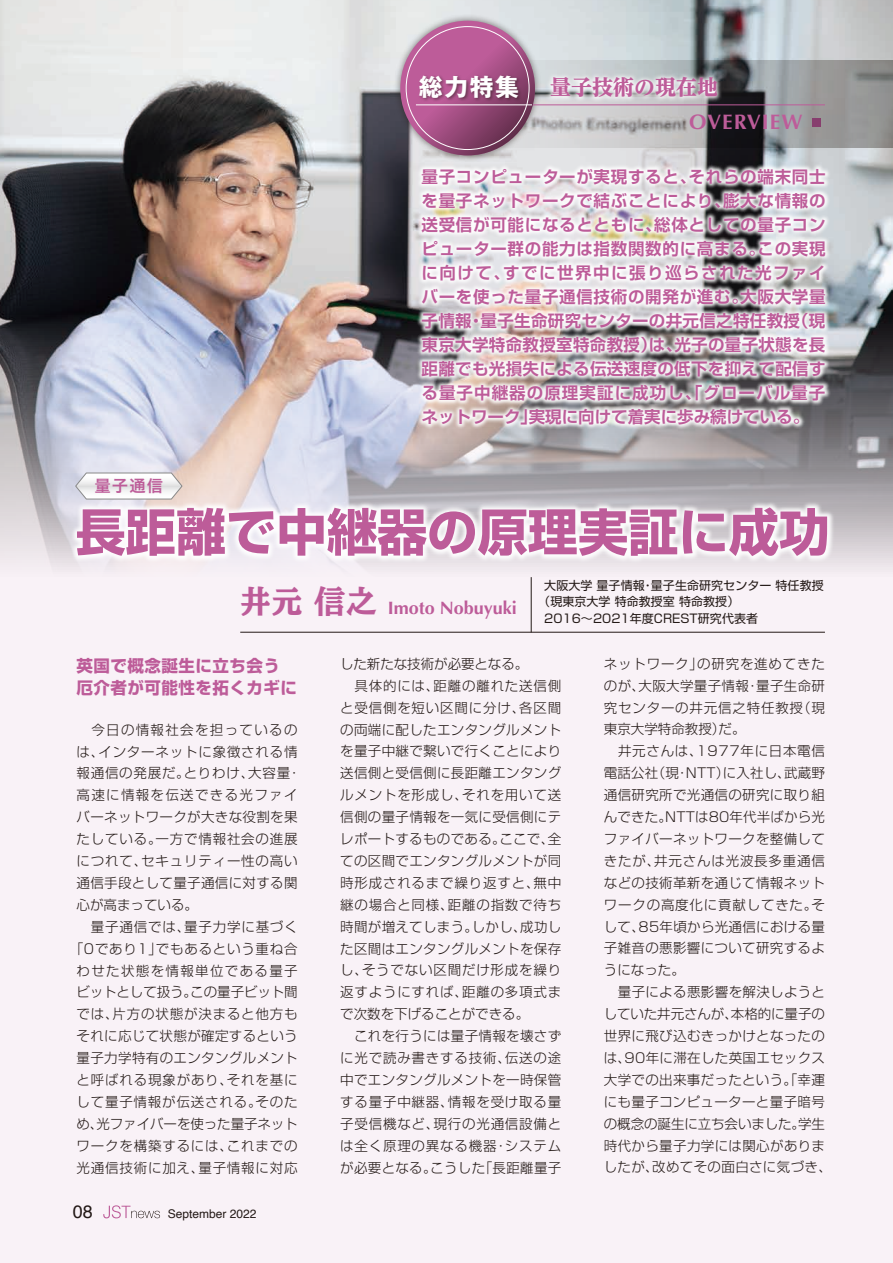
<style>
.page{position:relative;width:893px;height:1263px;background:#f9f2f7}
.page>*{position:absolute;margin:0;border:0;box-sizing:border-box;transform-origin:0 0}
.t1{font:700 50.25px "Shin Go Pro";color:#bd5c99}
.t2{font:800 31.5px "TBUD Min Std";color:#bd5c99}
.t3{font:700 24px "Gothic MB101 Pro";color:#fff}
.t4{font:700 21px "Optima";letter-spacing:.05em;color:#bd5c99}
.t5{font:800 21px "UD Reimin Pro";color:#bd5c99}
.t6{font:700 18px "Optima";color:#bd5c99}
.t7{font:18px "Helvetica";color:#231916}
.t8{font:700 16.5px/24px "Shin Go Pro De";letter-spacing:.03em;color:#bd5c99;text-align:justify}
.t9{font:700 16.5px/22.5px "Shin Go Pro";letter-spacing:.03em;color:#bd5c99}
.t10{font:16.5px "Hiragino UD Sans Std W6";color:#bd5c99}
.t11{font:300 13.5px/21.9px "Shin Go Pro";letter-spacing:.025em;color:#231916}
.t12{font:300 13.5px "Shin Go Pro";letter-spacing:.06em;color:#231916}
.t13{font:300 13.5px "Shin Go Pro";letter-spacing:.1em;color:#231916}
.t14{font:300 13.5px "Shin Go Pro";letter-spacing:.055em;color:#231916}
.t15{font:300 13.5px "Shin Go Pro";letter-spacing:-.005em;color:#231916}
.t16{font:300 13.5px "Shin Go Pro";color:#231916}
.t17{font:12px/16.5px "Shin Go Pro";letter-spacing:.005em;color:#231916}
.t18{font:12px "Helvetica";color:#231916}
</style>
<div class="page">
<img style="left:0;top:0;width:893px;height:578px">
<svg style="left:103px;top:1205px;width:57px;height:13px"></svg>
<svg style="left:892px;top:0;width:1px;height:60px"></svg>
<div style="left:416px;top:163px;width:415px;height:267px;background:#fff;opacity:.95"></div>
<svg style="left:542px;top:60px;width:351px;height:87px;background:#949496"></svg>
<div style="left:393px;top:14px;width:149px;height:148px;background:#231916;opacity:.55"></div>
<hr style="left:475px;top:105px;width:350px;height:1px;background:#bd5c99">
<svg style="left:400px;top:21px;width:135px;height:134px;background:#a85689"></svg>
<div style="left:418px;top:74px;width:104px;height:28px;background:#231916;opacity:.5"></div>
<hr style="left:416px;top:105px;width:116px;height:1px;background:#fff">
<svg style="left:545px;top:72px;width:178px;height:31px"></svg>
<div style="left:70px;top:500px;width:764px;height:63px;background:#fff;opacity:.95"></div>
<hr style="left:240px;top:632px;width:585px;height:1px;background:#231916">
<hr style="left:531px;top:577px;width:1px;height:55px;background:#231916">
<svg style="left:75px;top:472px;width:108px;height:27px"></svg>
<div style="left:813px;top:118px;width:8px;height:9px;background:#873e6e"></div>
<h3 class="t3" style="left:419px;top:67px;width:102px">総力特集</h3>
<h3 class="t5" style="left:550px;top:70px;width:169px">量子技術の現在地</h3>
<h3 class="t4" style="left:689px;top:110px;width:115px">OVERVIEW</h3>
<p class="t10" style="left:94px;top:473px;width:70px">量子通信</p>
<p class="t8" style="left:421px;top:162px;width:406px">量子コンピューターが実現すると、それらの端末同士を量子ネットワークで結ぶことにより、膨大な情報の送受信が可能になるとともに、総体としての量子コンピューター群の能力は指数関数的に高まる。この実現に向けて、すでに世界中に張り巡らされた光ファイバーを使った量子通信技術の開発が進む。大阪大学量子情報・量子生命研究センターの井元信之特任教授（現東京大学特命教授室特命教授）は、光子の量子状態を長距離でも光損失による伝送速度の低下を抑えて配信する量子中継器の原理実証に成功し、「グローバル量子ネットワーク」実現に向けて着実に歩み続けている。</p>
<h1 class="t1" style="left:75px;top:492px;width:755px">長距離で中継器の原理実証に成功</h1>
<p class="t17" style="left:538px;top:575px;width:287px;text-indent:6px">大阪大学 量子情報・量子生命研究センター 特任教授（現東京大学 特命教授室 特命教授）</p>
<h2 class="t2" style="left:240px;top:577px;width:139px">井元 信之</h2>
<h3 class="t6" style="left:388px;top:597px;width:131px">Imoto Nobuyuki</h3>
<p class="t17" style="left:544px;top:608px;width:215px">2016～2021年度CREST研究代表者</p>
<p class="t9" style="left:77px;top:652px;width:222px">英国で概念誕生に立ち会う厄介者が可能性を拓くカギに</p>
<p class="t13" style="left:77px;top:718px;width:223px">　今日の情報社会を担っているの</p>
<p class="t12" style="left:77px;top:740px;width:223px">は、インターネットに象徴される情</p>
<p class="t14" style="left:77px;top:762px;width:226px">報通信の発展だ。とりわけ、大容量・</p>
<p class="t13" style="left:77px;top:784px;width:223px">高速に情報を伝送できる光ファイ</p>
<p class="t11" style="left:77px;top:804px;width:223px">バーネットワークが大きな役割を果</p>
<p class="t12" style="left:77px;top:828px;width:223px">たしている。一方で情報社会の進展</p>
<p class="t12" style="left:77px;top:850px;width:223px">につれて、セキュリティー性の高い</p>
<p class="t11" style="left:77px;top:870px;width:223px">通信手段として量子通信に対する関</p>
<p class="t16" style="left:77px;top:893px;width:123px">心が高まっている。</p>
<p class="t12" style="left:77px;top:915px;width:223px">　量子通信では、量子力学に基づく</p>
<p class="t14" style="left:70px;top:937px;width:229px">「0であり1」でもあるという重ね合</p>
<p class="t13" style="left:77px;top:959px;width:223px">わせた状態を情報単位である量子</p>
<p class="t15" style="left:76px;top:981px;width:223px">ビットとして扱う。この量子ビット間</p>
<p class="t12" style="left:77px;top:1003px;width:223px">では、片方の状態が決まると他方も</p>
<p class="t11" style="left:77px;top:1023px;width:223px">それに応じて状態が確定するという</p>
<p class="t11" style="left:77px;top:1045px;width:223px">量子力学特有のエンタングルメント</p>
<p class="t12" style="left:76px;top:1069px;width:223px">と呼ばれる現象があり、それを基に</p>
<p class="t12" style="left:76px;top:1091px;width:223px">して量子情報が伝送される。そのた</p>
<p class="t15" style="left:77px;top:1112px;width:223px">め、光ファイバーを使った量子ネット</p>
<p class="t12" style="left:76px;top:1134px;width:223px">ワークを構築するには、これまでの</p>
<p class="t12" style="left:77px;top:1156px;width:223px">光通信技術に加え、量子情報に対応</p>
<h3 class="t7" style="left:73px;top:1198px;width:22px">08</h3>
<p class="t18" style="left:168px;top:1205px;width:90px">September 2022</p>
<p class="t11" style="left:340px;top:651px;width:223px">した新たな技術が必要となる。<br>　具体的には、距離の離れた送信側と受信側を短い区間に分け、各区間の両端に配したエンタングルメントを量子中継で繋いで行くことにより送信側と受信側に長距離エンタングルメントを形成し、それを用いて送信側の量子情報を一気に受信側にテレポートするものである。ここで、全ての区間でエンタングルメントが同時形成されるまで繰り返すと、無中継の場合と同様、距離の指数で待ち時間が増えてしまう。しかし、成功した区間はエンタングルメントを保存し、そうでない区間だけ形成を繰り返すようにすれば、距離の多項式まで次数を下げることができる。<br>　これを行うには量子情報を壊さずに光で読み書きする技術、伝送の途中でエンタングルメントを一時保管する量子中継器、情報を受け取る量子受信機など、現行の光通信設備とは全く原理の異なる機器・システムが必要となる。こうした「長距離量子</p>
<p class="t11" style="left:604px;top:651px;width:230px">ネットワーク」の研究を進めてきたのが、大阪大学量子情報・量子生命研究センターの井元信之特任教授（現東京大学特命教授）だ。<br>　井元さんは、1977年に日本電信電話公社（現・NTT）に入社し、武蔵野通信研究所で光通信の研究に取り組んできた。NTTは80年代半ばから光ファイバーネットワークを整備してきたが、井元さんは光波長多重通信などの技術革新を通じて情報ネットワークの高度化に貢献してきた。そして、85年頃から光通信における量子雑音の悪影響について研究するようになった。<br>　量子による悪影響を解決しようとしていた井元さんが、本格的に量子の世界に飛び込むきっかけとなったのは、90年に滞在した英国エセックス大学での出来事だったという。「幸運にも量子コンピューターと量子暗号の概念の誕生に立ち会いました。学生時代から量子力学には関心がありましたが、改めてその面白さに気づき、</p>
</div>
